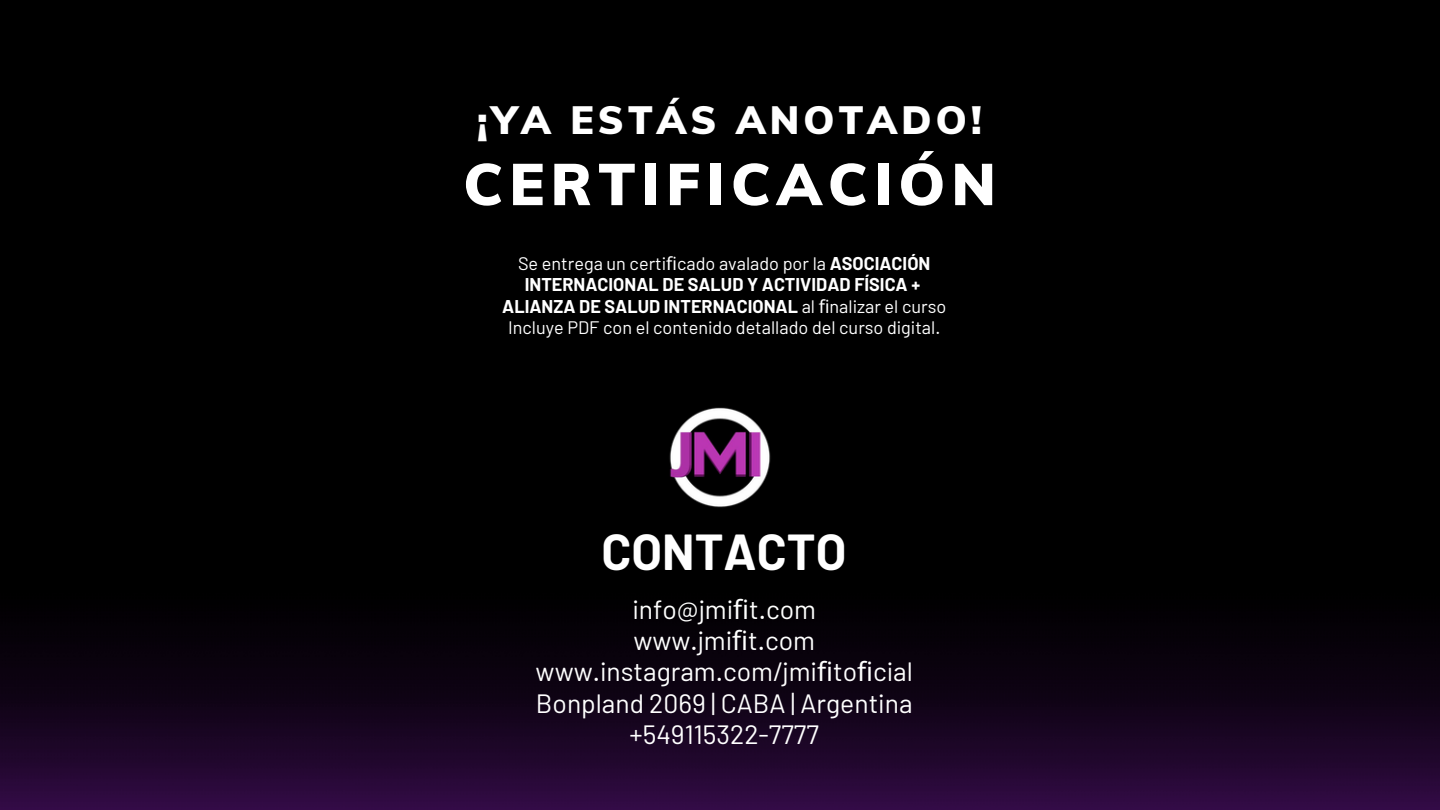
<style>
.page{position:relative;width:1440px;height:810px;background:#000}
.page>*{position:absolute;margin:0;border:0;box-sizing:border-box;transform-origin:0 0}
.t1{font:900 58.2px "Muli";letter-spacing:.105em;color:#fff}
.t2{font:700 49.4px "Barlow";color:#fff}
.t3{font:900 38.6px "Muli";letter-spacing:.105em;color:#fff}
.t4{font:26.4px/31.2px "Barlow";color:#fff;text-align:center}
.t5{font:18px/21px "Barlow";color:#fff;text-align:center}
.t6{font:700 18px/21px "Barlow";color:#fff;text-align:center}
.s1{font-weight:400}
.s2{font-family:"Noto Sans";font-weight:400}
.s3{font-weight:700}
.s4{font-family:"Noto Sans"}
</style>
<div class="page">
<img style="left:669px;top:407px;width:102px;height:101px">
<img style="left:0;top:645px;width:1440px;height:165px">
<h2 class="t3" style="left:477px;top:96px;width:506px">¡YA ESTÁS ANOTADO!</h2>
<p class="t1" style="left:463px;top:147px;width:534px">CERTIFICACIÓN</p>
<p class="t6" style="left:518px;top:252px;width:414px"><span class="s1">Se entrega un certi</span><span class="s2">fi</span><span class="s1">cado avalado por la</span> ASOCIACIÓN<br>INTERNACIONAL DE SALUD Y ACTIVIDAD FÍSICA +</p>
<h4 class="t5" style="left:502px;top:295px;width:446px"><span class="s3">ALIANZA DE SALUD INTERNACIONAL</span> al <span class="s4">fi</span>nalizar el curso<br>Incluye PDF con el contenido detallado del curso digital.</h4>
<p class="t2" style="left:602px;top:520px;width:246px">CONTACTO</p>
<p class="t4" style="left:536px;top:593px;width:379px">info@jmi<span class="s4">fi</span>t.com<br>www.jmi<span class="s4">fi</span>t.com www.instagram.com/jmi<span class="s4">fi</span>to<span class="s4">fi</span>cial<br>Bonpland 2069 | CABA | Argentina +549115322-7777</p>
</div>
